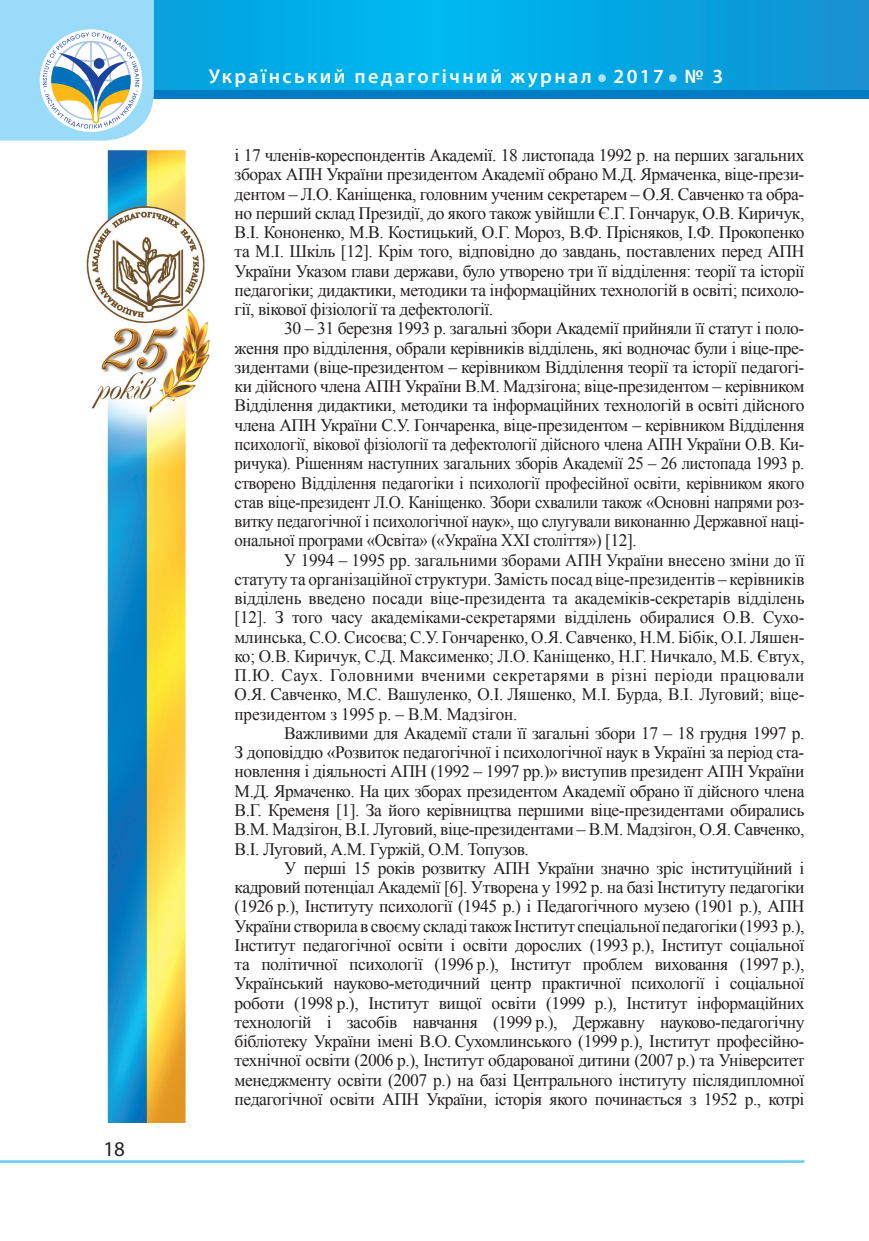
<style>
.page{position:relative;width:869px;height:1241px;background:#fff}
.page>*{position:absolute;margin:0;border:0;box-sizing:border-box;transform-origin:0 0}
.t1{font:600 50.4px "Myriad Pro";color:#aae0f9}
.t2{font:21px "Myriad Pro";color:#231f20}
.t3{font:600 20.12px "Myriad Pro";letter-spacing:.12em;color:#fff}
.t4{font:17.5px/19.2px "Times New Roman";letter-spacing:-.025em;color:#231f20;text-align:justify}
</style>
<div class="page">
<hr style="left:0;top:1159px;width:804px;height:3px;background:#6bcff6">
<svg style="left:154px;top:0;width:714px;height:90px;background:#05a7e2"></svg>
<div style="left:0;top:90px;width:868px;height:8px;background:#007cc4"></div>
<svg style="left:0;top:0;width:154px;height:141px"></svg>
<img style="left:86px;top:150px;width:124px;height:972px">
<p class="t2" style="left:103px;top:1135px;width:23px">18</p>
<p class="t3" style="left:208px;top:64px;width:384px">Український педагогічний журнал</p>
<h1 class="t1" style="left:595px;top:33px;width:13px">.</h1>
<p class="t3" style="left:613px;top:64px;width:52px">2017</p>
<h1 class="t1" style="left:666px;top:33px;width:13px">.</h1>
<p class="t3" style="left:684px;top:64px;width:40px">№ 3</p>
<p class="t4" style="left:234px;top:145px;width:571px">і 17 членів-кореспондентів Академії. 18 листопада 1992 р. на перших загальних зборах АПН України президентом Академії обрано М.Д. Ярмаченка, віце-прези&shy;дентом – Л.О. Каніщенка, головним ученим секретарем – О.Я. Савченко та обра&shy;но перший склад Президії, до якого також увійшли Є.Г. Гончарук, О.В. Киричук, В.І. Кононенко, М.В. Костицький, О.Г. Мороз, В.Ф. Прісняков, І.Ф. Прокопенко та М.І. Шкіль [12]. Крім того, відповідно до завдань, поставлених перед АПН України Указом глави держави, було утворено три її відділення: теорії та історії педагогіки; дидактики, методики та інформаційних технологій в освіті; психоло&shy;гії, вікової фізіології та дефектології.</p>
<p class="t4" style="left:234px;top:318px;width:571px;text-indent:50px">30 – 31 березня 1993 р. загальні збори Академії прийняли її статут і поло&shy;ження про відділення, обрали керівників відділень, які водночас були і віце-пре&shy;зидентами (віце-президентом – керівником Відділення теорії та історії педагогі&shy;ки дійсного члена АПН України В.М. Мадзігона; віце-президентом – керівником Відділення дидактики, методики та інформаційних технологій в освіті дійсного члена АПН України С.У. Гончаренка, віце-президентом – керівником Відділення психології, вікової фізіології та дефектології дійсного члена АПН України О.В. Ки&shy;ричука). Рішенням наступних загальних зборів Академії 25 – 26 листопада 1993 р. створено Відділення педагогіки і психології професійної освіти, керівником якого став віце-президент Л.О. Каніщенко. Збори схвалили також «Основні напрями роз&shy;витку педагогічної і психологічної наук», що слугували виконанню Державної наці&shy;ональної програми «Освіта» («Україна ХХІ століття») [12].</p>
<p class="t4" style="left:234px;top:549px;width:571px;text-indent:50px">У 1994 – 1995 рр. загальними зборами АПН України внесено зміни до її статуту та організаційної структури. Замість посад віце-президентів – керівників відділень введено посади віце-президента та академіків-секретарів відділень [12]. З того часу академіками-секретарями відділень обиралися О.В. Сухо&shy;млинська, С.О. Сисоєва; С.У. Гончаренко, О.Я. Савченко, Н.М. Бібік, О.І. Ляшен&shy;ко; О.В. Киричук, С.Д. Максименко; Л.О. Каніщенко, Н.Г. Ничкало, М.Б. Євтух, П.Ю. Саух. Головними вченими секретарями в різні періоди працювали О.Я. Савченко, М.С. Вашуленко, О.І. Ляшенко, М.І. Бурда, В.І. Луговий; віце&shy;президентом з 1995 р. – В.М. Мадзігон.</p>
<p class="t4" style="left:234px;top:723px;width:571px;text-indent:50px">Важливими для Академії стали її загальні збори 17 – 18 грудня 1997 р.<br>З доповіддю «Розвиток педагогічної і психологічної наук в Україні за період ста&shy;новлення і діяльності АПН (1992 – 1997 рр.)» виступив президент АПН України М.Д. Ярмаченко. На цих зборах президентом Академії обрано її дійсного члена В.Г. Кременя [1]. За його керівництва першими віце-президентами обирались В.М. Мадзігон, В.І. Луговий, віце-президентами – В.М. Мадзігон, О.Я. Савченко, В.І. Луговий, А.М. Гуржій, О.М. Топузов.</p>
<p class="t4" style="left:234px;top:857px;width:571px;text-indent:50px">У перші 15 років розвитку АПН України значно зріс інституційний і кадровий потенціал Академії [6]. Утворена у 1992 р. на базі Інституту педагогіки (1926 р.), Інституту психології (1945 р.) і Педагогічного музею (1901 р.), АПН України створила в своєму складі також Інститут спеціальної педагогіки (1993 р.), Інститут педагогічної освіти і освіти дорослих (1993 р.), Інститут соціальної та політичної психології (1996 р.), Інститут проблем виховання (1997 р.), Український науково-методичний центр практичної психології і соціальної роботи (1998 р.), Інститут вищої освіти (1999 р.), Інститут інформаційних технологій і засобів навчання (1999 р.), Державну науково-педагогічну бібліотеку України імені В.О. Сухомлинського (1999 р.), Інститут професійно&shy;технічної освіти (2006 р.), Інститут обдарованої дитини (2007 р.) та Університет менеджменту освіти (2007 р.) на базі Центрального інституту післядипломної педагогічної освіти АПН України, історія якого починається з 1952 р., котрі</p>
</div>
